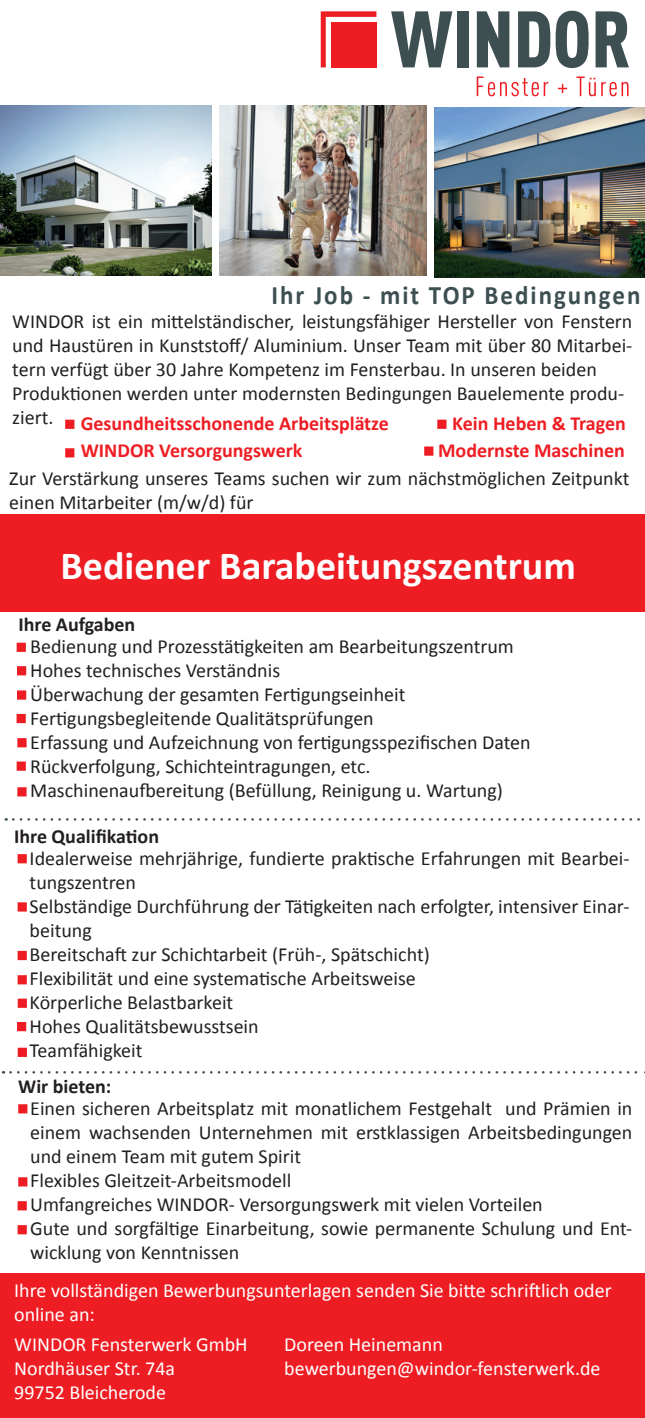
<style>
.page{position:relative;width:645px;height:1418px;background:#fff}
.page>*{position:absolute;margin:0;border:0;box-sizing:border-box;transform-origin:0 0}
.t1{font:700 40px "Calibri";color:#fff}
.t2{font:700 26.75px "Calibri";letter-spacing:.08em;color:#3d4f51;scale:.93 1}
.t3{font:20px/24px "Calibri";color:#231f20}
.t4{font:20px/24px "Calibri";color:#fff}
.t5{font:700 20px "Calibri";color:#ee1d23}
.t6{font:700 20px "Calibri";color:#231f20}
</style>
<div class="page">
<div style="left:0;top:514px;width:645px;height:97px;background:#ee1d23"></div>
<svg style="left:391px;top:11px;width:61px;height:56px"></svg>
<div style="left:457px;top:11px;width:11px;height:56px;background:#3d4f51"></div>
<svg style="left:477px;top:11px;width:32px;height:56px"></svg>
<svg style="left:518px;top:11px;width:71px;height:57px"></svg>
<svg style="left:595px;top:11px;width:34px;height:56px"></svg>
<svg style="left:321px;top:11px;width:55px;height:56px"></svg>
<svg style="left:477px;top:76px;width:71px;height:20px"></svg>
<svg style="left:558px;top:84px;width:9px;height:9px"></svg>
<svg style="left:576px;top:76px;width:52px;height:20px"></svg>
<svg style="left:13px;top:818px;width:627px;height:2px"></svg>
<svg style="left:10px;top:1071px;width:635px;height:2px"></svg>
<div style="left:0;top:1272px;width:645px;height:145px;background:#ee1d23"></div>
<div style="left:18px;top:1104px;width:9px;height:9px;background:#ee1d23;border:2px solid #ee1d23"></div>
<div style="left:18px;top:1177px;width:9px;height:9px;background:#ee1d23;border:2px solid #ee1d23"></div>
<div style="left:18px;top:1225px;width:9px;height:9px;background:#ee1d23;border:2px solid #ee1d23"></div>
<div style="left:18px;top:854px;width:9px;height:9px;background:#ee1d23;border:2px solid #ee1d23"></div>
<div style="left:18px;top:950px;width:9px;height:10px;background:#ee1d23;border:2px solid #ee1d23"></div>
<div style="left:17px;top:642px;width:9px;height:10px;background:#ee1d23;border:2px solid #ee1d23"></div>
<div style="left:17px;top:714px;width:9px;height:9px;background:#ee1d23;border:2px solid #ee1d23"></div>
<div style="left:18px;top:1201px;width:9px;height:9px;background:#ee1d23;border:2px solid #ee1d23"></div>
<div style="left:18px;top:902px;width:9px;height:9px;background:#ee1d23;border:2px solid #ee1d23"></div>
<div style="left:18px;top:975px;width:9px;height:9px;background:#ee1d23;border:2px solid #ee1d23"></div>
<img style="left:0;top:106px;width:211px;height:170px">
<img style="left:219px;top:106px;width:208px;height:170px">
<img style="left:435px;top:108px;width:210px;height:169px">
<div style="left:18px;top:998px;width:9px;height:9px;background:#ee1d23;border:2px solid #ee1d23"></div>
<div style="left:18px;top:1047px;width:9px;height:9px;background:#ee1d23;border:2px solid #ee1d23"></div>
<div style="left:17px;top:1022px;width:9px;height:9px;background:#ee1d23"></div>
<div style="left:65px;top:419px;width:9px;height:10px;background:#ee1d23;border:2px solid #ee1d23"></div>
<div style="left:65px;top:448px;width:9px;height:9px;background:#ee1d23;border:2px solid #ee1d23"></div>
<div style="left:437px;top:419px;width:9px;height:10px;background:#ee1d23;border:2px solid #ee1d23"></div>
<div style="left:424px;top:446px;width:9px;height:9px;background:#ee1d23;border:2px solid #ee1d23"></div>
<div style="left:17px;top:666px;width:9px;height:9px;background:#ee1d23;border:2px solid #ee1d23"></div>
<div style="left:17px;top:690px;width:9px;height:9px;background:#ee1d23;border:2px solid #ee1d23"></div>
<div style="left:17px;top:738px;width:10px;height:9px;background:#ee1d23;border:2px solid #ee1d23"></div>
<div style="left:17px;top:787px;width:10px;height:9px;background:#ee1d23;border:2px solid #ee1d23"></div>
<div style="left:17px;top:761px;width:9px;height:9px;background:#ee1d23;border:2px solid #ee1d23"></div>
<h2 class="t2" style="left:271px;top:276px;width:398px">Ihr Job - mit TOP Bedingungen</h2>
<p class="t3" style="left:12px;top:309px;width:622px">WINDOR ist ein mittelständischer, leistungsfähiger Hersteller von Fenstern und Haustüren in Kunststoff/ Aluminium. Unser Team mit über 80 Mitarbei&shy;tern verfügt über 30 Jahre Kompetenz im Fensterbau. In unseren beiden Produktionen werden unter modernsten Bedingungen Bauelemente produ&shy;ziert.</p>
<p class="t5" style="left:81px;top:409px;width:310px">Gesundheitsschonende Arbeitsplätze</p>
<p class="t5" style="left:452px;top:409px;width:175px">Kein Heben &amp; Tragen</p>
<p class="t5" style="left:81px;top:436px;width:223px">WINDOR Versorgungswerk</p>
<p class="t5" style="left:438px;top:436px;width:188px">Modernste Maschinen</p>
<p class="t3" style="left:9px;top:465px;width:622px">Zur Verstärkung unseres Teams suchen wir zum nächstmöglichen Zeitpunkt einen Mitarbeiter (m/w/d) für</p>
<h1 class="t1" style="left:60px;top:537px;width:517px">Bediener Barabeitungszentrum</h1>
<p class="t6" style="left:18px;top:610px;width:118px">Ihre Aufgaben</p>
<p class="t3" style="left:30px;top:634px;width:502px">Bedienung und Prozesstätigkeiten am Bearbeitungszentrum Hohes technisches Verständnis<br>Überwachung der gesamten Fertigungseinheit Fertigungsbegleitende Qualitätsprüfungen<br>Erfassung und Aufzeichnung von fertigungsspezifischen Daten Rückverfolgung, Schichteintragungen, etc.<br>Maschinenaufbereitung (Befüllung, Reinigung u. Wartung)</p>
<p class="t6" style="left:14px;top:822px;width:147px">Ihre Qualifikation</p>
<p class="t3" style="left:30px;top:845px;width:601px">Idealerweise mehrjährige, fundierte praktische Erfahrungen mit Bearbei&shy;tungszentren<br>Selbständige Durchführung der Tätigkeiten nach erfolgter, intensiver Einar&shy;beitung<br>Bereitschaft zur Schichtarbeit (Früh-, Spätschicht)<br>Flexibilität und eine systematische Arbeitsweise<br>Körperliche Belastbarkeit<br>Hohes Qualitätsbewusstsein<br>Teamfähigkeit</p>
<p class="t6" style="left:18px;top:1072px;width:95px">Wir bieten:</p>
<p class="t3" style="left:30px;top:1095px;width:604px">Einen sicheren Arbeitsplatz mit monatlichem Festgehalt und Prämien in einem wachsenden Unternehmen mit erstklassigen Arbeitsbedingungen und einem Team mit gutem Spirit<br>Flexibles Gleitzeit-Arbeitsmodell<br>Umfangreiches WINDOR- Versorgungswerk mit vielen Vorteilen<br>Gute und sorgfältige Einarbeitung, sowie permanente Schulung und Ent&shy;wicklung von Kenntnissen</p>
<p class="t4" style="left:14px;top:1277px;width:599px">Ihre vollständigen Bewerbungsunterlagen senden Sie bitte schriftlich oder online an:</p>
<p class="t4" style="left:14px;top:1331px;width:235px">WINDOR Fensterwerk GmbH</p>
<p class="t4" style="left:284px;top:1331px;width:160px">Doreen Heinemann</p>
<p class="t4" style="left:14px;top:1355px;width:162px">Nordhäuser Str. 74a</p>
<p class="t4" style="left:284px;top:1355px;width:318px">bewerbungen@windor-fensterwerk.de</p>
<p class="t4" style="left:14px;top:1379px;width:153px">99752 Bleicherode</p>
</div>
